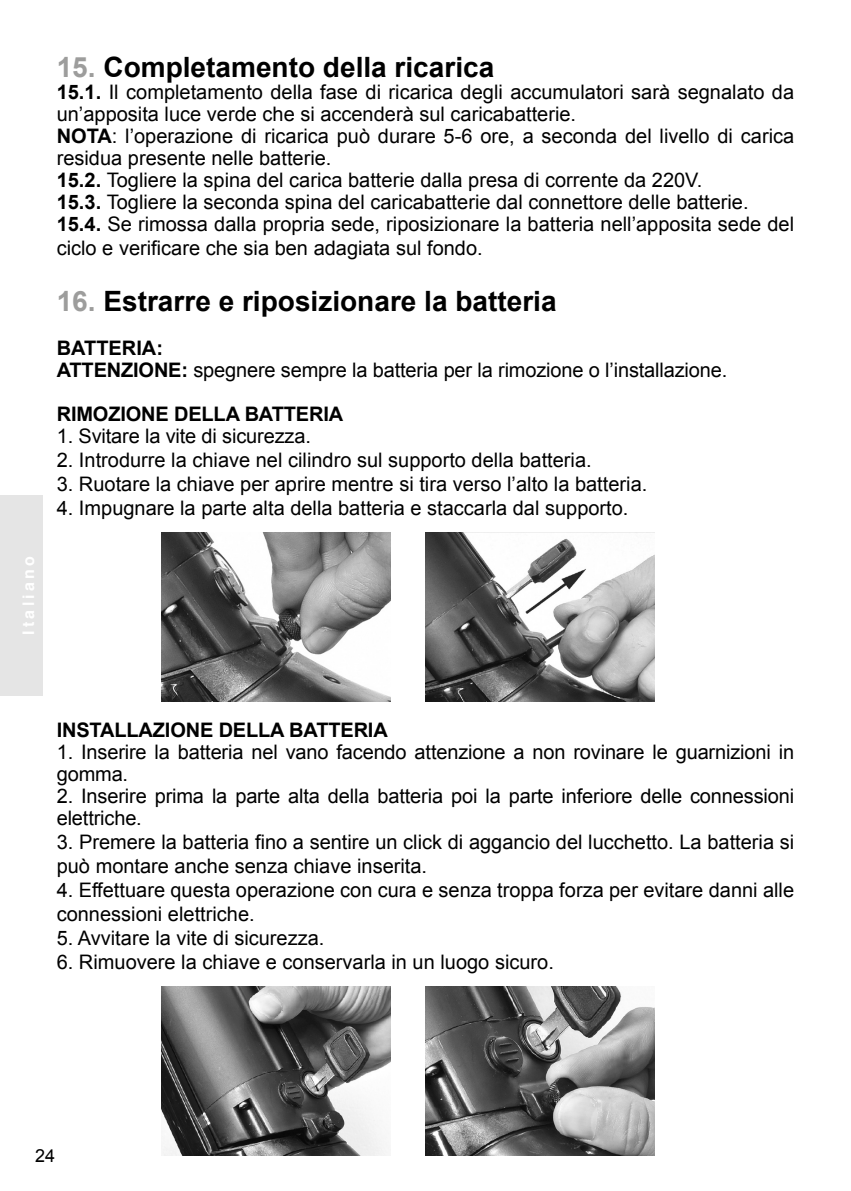
<style>
.page{position:relative;width:851px;height:1191px;background:#fff}
.page>*{position:absolute;margin:0;border:0;box-sizing:border-box;transform-origin:0 0}
.t1{font:700 28px "Arial";color:#000}
.t2{font:20px/22px "Arial";color:#000}
.t3{font:700 20px "Arial";letter-spacing:-.01em;color:#000}
.t4{font:18px "Arial";color:#000}
.t5{font:700 16px "Helvetica";letter-spacing:.2em;color:#fff}
.s1{color:#9d9d9c}
.s2{font-weight:700}
</style>
<div class="page">
<div style="left:0;top:495px;width:43px;height:200px;background:#e5e5e5"></div>
<img style="left:425px;top:533px;width:229px;height:169px">
<img style="left:162px;top:533px;width:229px;height:169px">
<img style="left:162px;top:986px;width:229px;height:169px">
<img style="left:425px;top:986px;width:229px;height:169px">
<p class="t5" style="left:15px;top:634px;width:80px;rotate:-90deg">Italiano</p>
<h1 class="t1" style="left:57px;top:49px;width:439px"><span class="s1">15.</span> Completamento della ricarica</h1>
<p class="t2" style="left:57px;top:81px;width:739px"><span class="s2">15.1.</span> Il completamento della fase di ricarica degli accumulatori sarà segnalato da un’apposita luce verde che si accenderà sul caricabatterie.<br><span class="s2">NOTA</span>: l’operazione di ricarica può durare 5-6 ore, a seconda del livello di carica residua presente nelle batterie.<br><span class="s2">15.2.</span> Togliere la spina del carica batterie dalla presa di corrente da 220V.<br><span class="s2">15.3.</span> Togliere la seconda spina del caricabatterie dal connettore delle batterie.<br><span class="s2">15.4.</span> Se rimossa dalla propria sede, riposizionare la batteria nell’apposita sede del</p>
<p class="t2" style="left:57px;top:237px;width:427px">ciclo e verificare che sia ben adagiata sul fondo.</p>
<h1 class="t1" style="left:57px;top:283px;width:501px"><span class="s1">16.</span> Estrarre e riposizionare la batteria</h1>
<p class="t2" style="left:57px;top:337px;width:672px"><span class="s2">BATTERIA:<br>ATTENZIONE:</span> spegnere sempre la batteria per la rimozione o l’installazione.</p>
<p class="t3" style="left:57px;top:401px;width:288px">RIMOZIONE DELLA BATTERIA</p>
<p class="t2" style="left:57px;top:425px;width:256px">1. Svitare la vite di sicurezza.</p>
<p class="t2" style="left:57px;top:449px;width:536px">2. Introdurre la chiave nel cilindro sul supporto della batteria.</p>
<p class="t2" style="left:57px;top:473px;width:592px">3. Ruotare la chiave per aprire mentre si tira verso l’alto la batteria.</p>
<p class="t2" style="left:57px;top:497px;width:573px">4. Impugnare la parte alta della batteria e staccarla dal supporto.</p>
<p class="t3" style="left:57px;top:717px;width:332px">INSTALLAZIONE DELLA BATTERIA</p>
<p class="t2" style="left:57px;top:741px;width:738px">1. Inserire la batteria nel vano facendo attenzione a non rovinare le guarnizioni in gomma.</p>
<p class="t2" style="left:57px;top:785px;width:738px">2. Inserire prima la parte alta della batteria poi la parte inferiore delle connessioni elettriche.</p>
<p class="t2" style="left:57px;top:830px;width:738px;line-height:24px">3. Premere la batteria fino a sentire un click di aggancio del lucchetto. La batteria si può montare anche senza chiave inserita.</p>
<p class="t2" style="left:57px;top:878px;width:738px;line-height:24px">4. Effettuare questa operazione con cura e senza troppa forza per evitare danni alle connessioni elettriche.</p>
<p class="t2" style="left:57px;top:927px;width:269px">5. Avvitare la vite di sicurezza.</p>
<p class="t2" style="left:57px;top:951px;width:498px">6. Rimuovere la chiave e conservarla in un luogo sicuro.</p>
<p class="t4" style="left:35px;top:1143px;width:22px">24</p>
</div>
